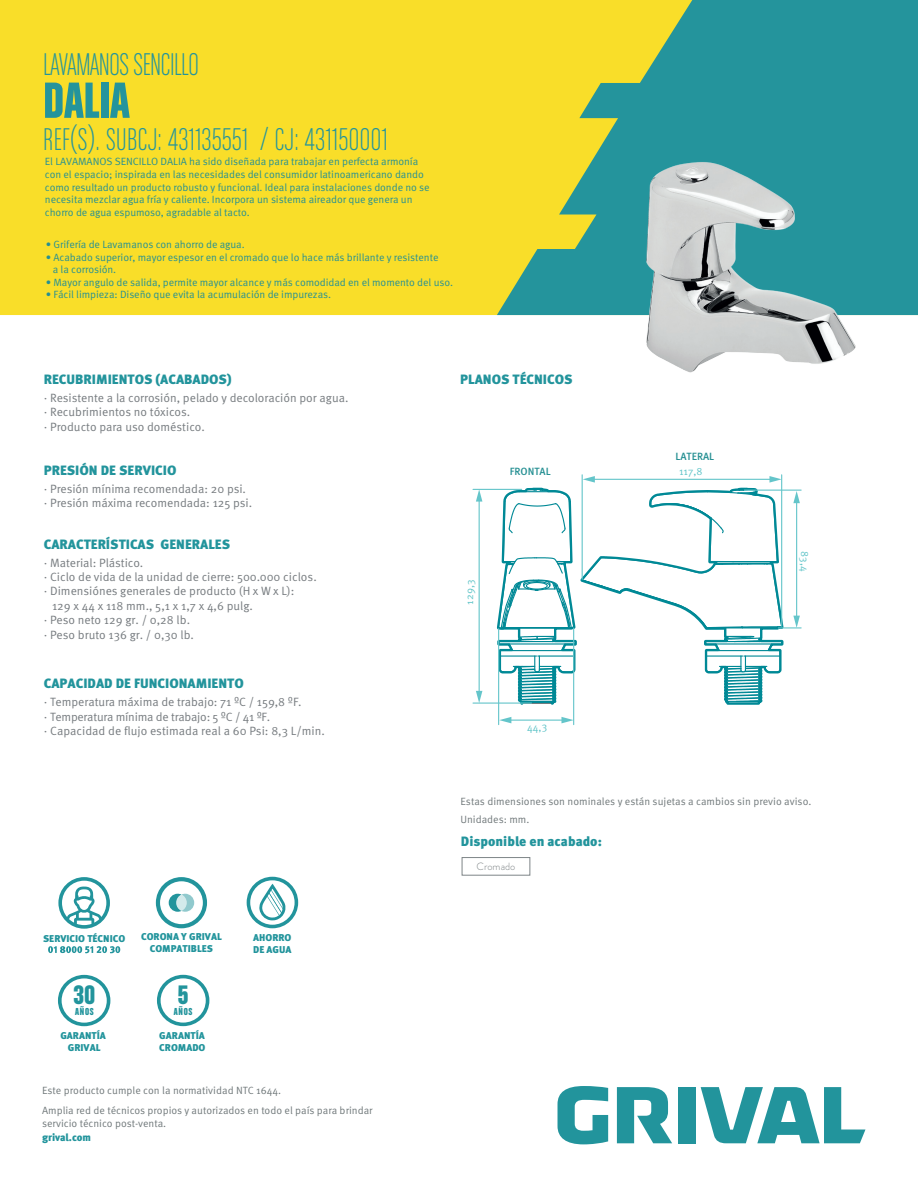
<style>
.page{position:relative;width:918px;height:1187px;background:#fff}
.page>*{position:absolute;margin:0;border:0;box-sizing:border-box;transform-origin:0 0}
.t1{font:54px "Chalet Comprime Hong Kong Sixty";color:#24949c}
.t2{font:33.45px "Chalet Comprime Milan Eighty";letter-spacing:.015em;color:#24949c}
.t3{font:33.45px "Chalet Comprime Milan Eighty";letter-spacing:-.015em;color:#24949c}
.t4{font:28.5px "Chalet Comprime Hong Kong Sixty";color:#22949c}
.t5{font:900 13.5px "Meta Pro";color:#22949c}
.t6{font:12px/14.4px "Meta Pro";color:#767b7f}
.t7{font:10.8px "Chalet Comprime Hong Kong Sixty";letter-spacing:.06em;color:#22949c}
.t8{font:10.5px/12.6px "Meta Pro";letter-spacing:-.005em;color:#269093}
.t9{font:10.5px/19.2px "Meta Pro";color:#71797b}
.t10{font:10.5px "Meta Pro";letter-spacing:-.01em;color:#60c4c8}
.t11{font:500 10.5px "Meta Pro";color:#269093}
.t12{font:900 10.5px "Meta Pro";letter-spacing:-.01em;color:#22949c}
.t13{font:300 10.5px "Brandon Grotesque";color:#7e8486}
.t14{font:900 9.9px/11.9px "Meta Pro";color:#22949c;text-align:center}
</style>
<div class="page">
<div style="left:0;top:0;width:918px;height:315px;background:#f9de29"></div>
<svg style="left:497px;top:0;width:421px;height:315px;fill:#24949c"></svg>
<svg style="left:617px;top:1087px;width:55px;height:56px"></svg>
<div style="left:678px;top:1086px;width:17px;height:57px;background:#22949c"></div>
<svg style="left:558px;top:1086px;width:50px;height:58px"></svg>
<svg style="left:701px;top:1087px;width:164px;height:56px"></svg>
<svg style="left:156px;top:877px;width:51px;height:51px"></svg>
<svg style="left:176px;top:894px;width:11px;height:16px"></svg>
<svg style="left:247px;top:876px;width:51px;height:52px"></svg>
<svg style="left:157px;top:974px;width:52px;height:52px"></svg>
<svg style="left:58px;top:974px;width:52px;height:52px"></svg>
<svg style="left:48px;top:946px;width:72px;height:7px"></svg>
<svg style="left:58px;top:877px;width:52px;height:51px"></svg>
<hr style="left:473px;top:702px;width:59px;height:1px;background:#64c5ca">
<hr style="left:473px;top:489px;width:49px;height:1px;background:#64c5ca">
<hr style="left:498px;top:628px;width:1px;height:96px;background:#64c5ca">
<hr style="left:573px;top:628px;width:1px;height:96px;background:#64c5ca">
<hr style="left:582px;top:475px;width:1px;height:104px;background:#64c5ca">
<hr style="left:781px;top:475px;width:1px;height:151px;background:#64c5ca">
<hr style="left:509px;top:719px;width:55px;height:1px;background:#64c5ca">
<svg style="left:561px;top:716px;width:13px;height:7px"></svg>
<svg style="left:499px;top:716px;width:12px;height:7px"></svg>
<hr style="left:479px;top:499px;width:1px;height:194px;background:#64c5ca">
<svg style="left:476px;top:690px;width:6px;height:13px"></svg>
<svg style="left:476px;top:490px;width:6px;height:11px"></svg>
<svg style="left:496px;top:476px;width:305px;height:229px"></svg>
<div style="left:462px;top:857px;width:68px;height:18px;border:1px solid #7e8587"></div>
<img style="left:575px;top:103px;width:330px;height:270px">
<h2 class="t3" style="left:43px;top:46px;width:157px">LAVAMANOS SENCILLO</h2>
<h1 class="t1" style="left:43px;top:69px;width:88px">DALIA</h1>
<h2 class="t2" style="left:43px;top:121px;width:346px">REF(S). SUBCJ: 431135551 / CJ: 431150001</h2>
<p class="t8" style="left:45px;top:156px;width:386px">El LAVAMANOS SENCILLO DALIA ha sido diseñada para trabajar en perfecta armonía con el espacio; inspirada en las necesidades del consumidor latinoamericano dando como resultado un producto robusto y funcional. Ideal para instalaciones donde no se necesita mezclar agua fría y caliente. Incorpora un sistema aireador que genera un chorro de agua espumoso, agradable al tacto.</p>
<p class="t8" style="left:46px;top:238px;width:201px">• Grifería de Lavamanos con ahorro de agua.</p>
<p class="t8" style="left:53px;top:251px;width:387px;text-indent:-7px">• Acabado superior, mayor espesor en el cromado que lo hace más brillante y resistente a la corrosión.</p>
<p class="t8" style="left:46px;top:276px;width:409px">• Mayor angulo de salida, permite mayor alcance y más comodidad en el momento del uso.</p>
<p class="t8" style="left:46px;top:289px;width:287px">• Fácil limpieza: Diseño que evita la acumulación de impurezas.</p>
<p class="t5" style="left:44px;top:371px;width:189px">RECUBRIMIENTOS (ACABADOS)</p>
<p class="t6" style="left:44px;top:391px;width:306px">· Resistente a la corrosión, pelado y decoloración por agua. · Recubrimientos no tóxicos.<br>· Producto para uso doméstico.</p>
<p class="t5" style="left:44px;top:461px;width:134px">PRESIÓN DE SERVICIO</p>
<p class="t6" style="left:44px;top:482px;width:210px">· Presión mínima recomendada: 20 psi. · Presión máxima recomendada: 125 psi.</p>
<p class="t5" style="left:44px;top:535px;width:188px">CARACTERÍSTICAS GENERALES</p>
<p class="t6" style="left:44px;top:555px;width:101px">· Material: Plástico.</p>
<p class="t6" style="left:44px;top:570px;width:274px">· Ciclo de vida de la unidad de cierre: 500.000 ciclos.</p>
<p class="t6" style="left:44px;top:584px;width:252px">· Dimensiónes generales de producto (H x W x L):</p>
<p class="t6" style="left:52px;top:599px;width:202px">129 x 44 x 118 mm., 5,1 x 1,7 x 4,6 pulg.</p>
<p class="t6" style="left:44px;top:613px;width:148px">· Peso neto 129 gr. / 0,28 lb.</p>
<p class="t6" style="left:44px;top:627px;width:152px">· Peso bruto 136 gr. / 0,30 lb.</p>
<p class="t5" style="left:44px;top:675px;width:202px">CAPACIDAD DE FUNCIONAMIENTO</p>
<p class="t6" style="left:44px;top:695px;width:283px">· Temperatura máxima de trabajo: 71 ºC / 159,8 ºF.<br>· Temperatura mínima de trabajo: 5 ºC / 41 ºF.<br>· Capacidad de flujo estimada real a 60 Psi: 8,3 L/min.</p>
<p class="t14" style="left:43px;top:932px;width:84px">SERVICIO TÉCNICO</p>
<p class="t14" style="left:141px;top:930px;width:82px">CORONA Y GRIVAL<br>COMPATIBLES</p>
<p class="t14" style="left:253px;top:932px;width:40px;line-height:11.1px;text-align:left">AHORRO<br>DE AGUA</p>
<h3 class="t4" style="left:74px;top:977px;width:23px">30</h3>
<p class="t7" style="left:75px;top:1005px;width:20px">AÑOS</p>
<h3 class="t4" style="left:178px;top:977px;width:12px">5</h3>
<p class="t7" style="left:174px;top:1005px;width:20px">AÑOS</p>
<p class="t14" style="left:60px;top:1029px;width:47px;line-height:12.3px">GARANTÍA<br>GRIVAL</p>
<p class="t14" style="left:159px;top:1029px;width:48px;text-align:left">GARANTÍA<br>CROMADO</p>
<p class="t9" style="left:42px;top:1081px;width:332px">Este producto cumple con la normatividad NTC 1644.<br>Amplia red de técnicos propios y autorizados en todo el país para brindar</p>
<p class="t9" style="left:42px;top:1114px;width:126px">servicio técnico post-venta.</p>
<p class="t12" style="left:42px;top:1130px;width:50px">grival.com</p>
<p class="t5" style="left:460px;top:370px;width:114px">PLANOS TÉCNICOS</p>
<p class="t11" style="left:510px;top:464px;width:42px">FRONTAL</p>
<p class="t10" style="left:463px;top:604px;width:26px;rotate:-89deg">129,3</p>
<p class="t10" style="left:527px;top:720px;width:22px">44,3</p>
<p class="t11" style="left:675px;top:449px;width:40px">LATERAL</p>
<p class="t10" style="left:679px;top:464px;width:25px">117,8</p>
<p class="t10" style="left:812px;top:551px;width:22px;rotate:90deg">83,4</p>
<p class="t9" style="left:460px;top:793px;width:353px;line-height:18px">Estas dimensiones son nominales y están sujetas a cambios sin previo aviso.<br>Unidades: mm.</p>
<p class="t5" style="left:461px;top:833px;width:142px">Disponible en acabado:</p>
<p class="t13" style="left:477px;top:858px;width:40px">Cromado</p>
</div>
